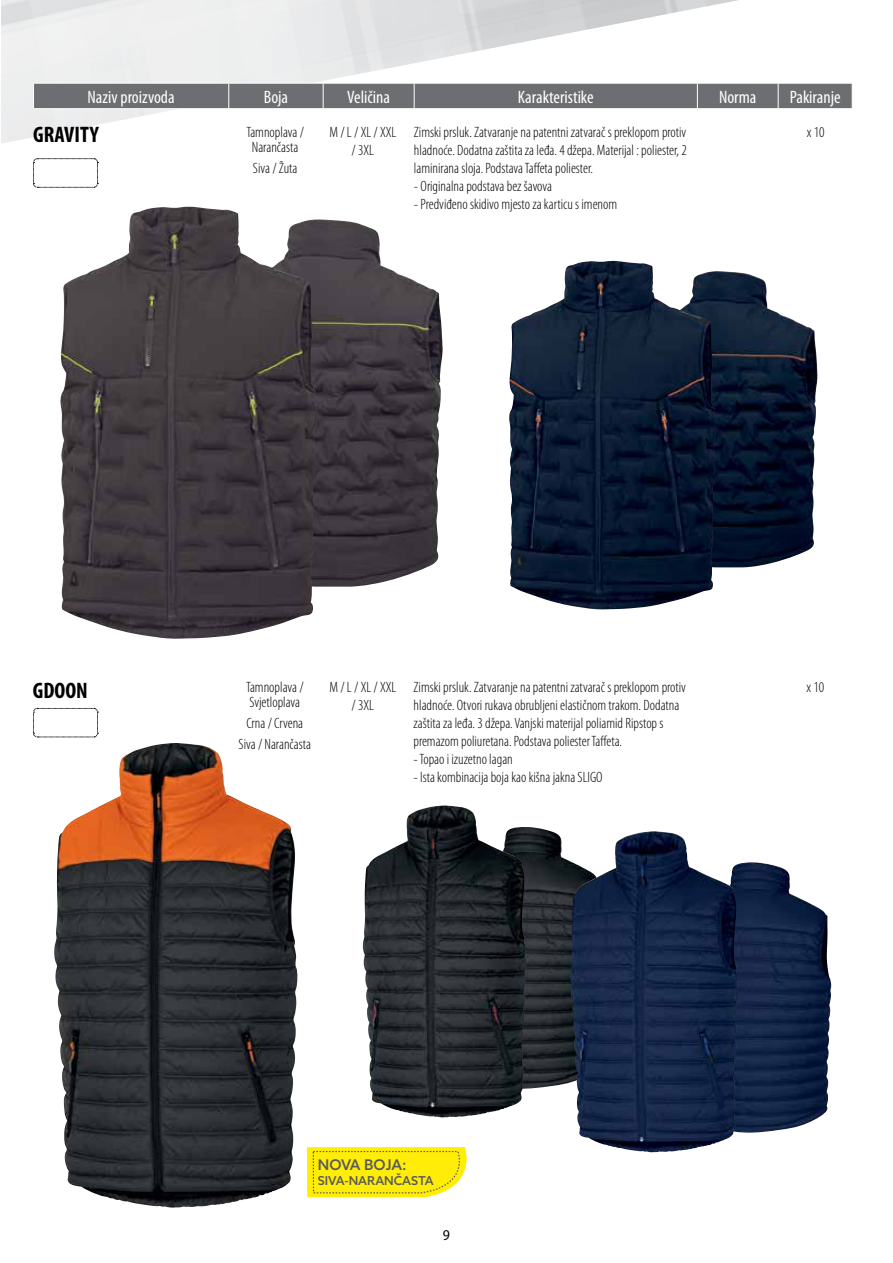
<style>
.page{position:relative;width:893px;height:1263px;background:#fff}
.page>*{position:absolute;margin:0;border:0;box-sizing:border-box;transform-origin:0 0}
.t1{font:700 condensed 22.5px "Myriad Pro";color:#000}
.t2{font:condensed 18px "Myriad Pro";color:#fff}
.t3{font:300 condensed 15px/18px "Myriad Pro";color:#000;text-align:center}
.t4{font:semi-condensed 15px "Myriad Pro";color:#000}
.t5{font:500 14.7px "Azo Sans";color:#58595b}
.t6{font:500 12.3px "Azo Sans";color:#58595b}
</style>
<div class="page">
<div style="left:33px;top:83px;width:820px;height:25px;background:#6d6e71"></div>
<img style="left:317px;top:219px;width:126px;height:368px">
<img style="left:716px;top:271px;width:102px;height:296px">
<svg style="left:33px;top:158px;width:65px;height:30px"></svg>
<svg style="left:33px;top:708px;width:65px;height:30px"></svg>
<img style="left:520px;top:827px;width:50px;height:262px">
<img style="left:363px;top:807px;width:157px;height:310px">
<img style="left:732px;top:862px;width:99px;height:271px">
<img style="left:570px;top:832px;width:162px;height:320px">
<img style="left:60px;top:207px;width:257px;height:432px">
<img style="left:509px;top:261px;width:207px;height:349px">
<img style="left:54px;top:743px;width:230px;height:465px">
<svg style="left:307px;top:1147px;width:160px;height:50px;background:#fae916"></svg>
<p class="t2" style="left:88px;top:86px;width:89px">Naziv proizvoda</p>
<p class="t2" style="left:264px;top:86px;width:26px">Boja</p>
<p class="t2" style="left:347px;top:86px;width:44px">Veličina</p>
<p class="t2" style="left:518px;top:86px;width:77px">Karakteristike</p>
<p class="t2" style="left:719px;top:86px;width:39px">Norma</p>
<p class="t2" style="left:790px;top:86px;width:53px">Pakiranje</p>
<h1 class="t1" style="left:33px;top:121px;width:67px">GRAVITY</h1>
<p class="t3" style="left:246px;top:124px;width:59px;line-height:15px">Tamnoplava /<br>Narančasta</p>
<p class="t3" style="left:253px;top:159px;width:46px">Siva / Žuta</p>
<p class="t3" style="left:329px;top:123px;width:68px">M / L / XL / XXL / 3XL</p>
<p class="t3" style="left:414px;top:123px;width:274px;text-align:justify">Zimski prsluk. Zatvaranje na patentni zatvarač s preklopom protiv hladnoće. Dodatna zaštita za leđa. 4 džepa. Materijal : poliester, 2 laminirana sloja. Podstava Taffeta poliester.</p>
<p class="t3" style="left:414px;top:177px;width:140px">- Originalna podstava bez šavova</p>
<p class="t3" style="left:414px;top:195px;width:205px">- Predviđeno skidivo mjesto za karticu s imenom</p>
<p class="t3" style="left:807px;top:123px;width:19px">x 10</p>
<h1 class="t1" style="left:33px;top:676px;width:56px">GDOON</h1>
<p class="t3" style="left:246px;top:679px;width:59px;line-height:15px;text-align:left">Tamnoplava /<br>Svjetloplava</p>
<p class="t3" style="left:239px;top:712px;width:74px;line-height:21px">Crna / Crvena<br>Siva / Narančasta</p>
<p class="t3" style="left:329px;top:678px;width:68px">M / L / XL / XXL / 3XL</p>
<p class="t3" style="left:414px;top:678px;width:274px;text-align:left">Zimski prsluk. Zatvaranje na patentni zatvarač s preklopom protiv hladnoće. Otvori rukava obrubljeni elastičnom trakom. Dodatna zaštita za leđa. 3 džepa. Vanjski materijal poliamid Ripstop s premazom poliuretana. Podstava poliester Taffeta.</p>
<p class="t3" style="left:414px;top:750px;width:101px">- Topao i izuzetno lagan</p>
<p class="t3" style="left:414px;top:768px;width:191px">- Ista kombinacija boja kao kišna jakna SLIGO</p>
<p class="t3" style="left:806px;top:678px;width:19px">x 10</p>
<p class="t5" style="left:318px;top:1155px;width:90px">NOVA BOJA:</p>
<p class="t6" style="left:318px;top:1172px;width:117px">SIVA-NARANČASTA</p>
<p class="t4" style="left:443px;top:1226px;width:9px">9</p>
</div>
